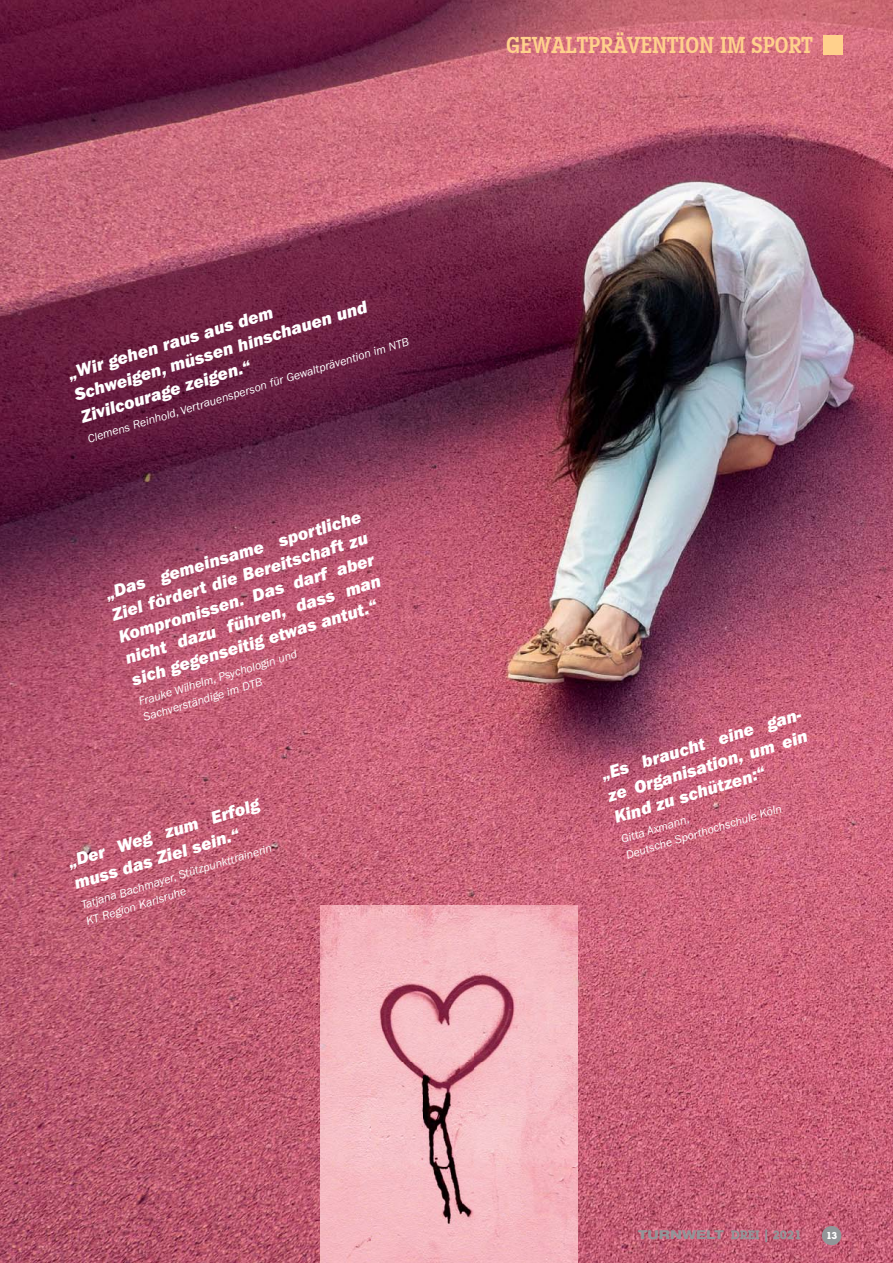
<style>
.page{position:relative;width:893px;height:1263px;background:#fff}
.page>*{position:absolute;margin:0;border:0;box-sizing:border-box;transform-origin:0 0}
.t1{font:24px "Lubalin Graph Cd ITCTT Demi";color:#ffd08c}
.t2{font:italic 800 18px/22.5px "Franklin Gothic";color:#fff}
.t3{font:12.75px "Lubalin Graph Md ITCTT Bold";color:#939598}
.t4{font:italic 11.85px/16.5px "Franklin Gothic";color:#fff}
.t5{font:700 10.5px "Lubalin Graph Md ITC";color:#fff}
.s1{font-family:"Helvetica Neue";font-weight:800;font-stretch:expanded;font-size:12.3px}
</style>
<div class="page">
<img style="left:0;top:0;width:893px;height:1263px">
<img style="left:321px;top:905px;width:257px;height:358px">
<div style="left:822px;top:1226px;width:19px;height:19px;background:#939598;border-radius:50%"></div>
<div style="left:824px;top:35px;width:19px;height:19px;background:#ffd08c"></div>
<h1 class="t1" style="left:506px;top:31px;width:308px">GEWALTPRÄVENTION IM SPORT</h1>
<p class="t2" style="left:65px;top:365px;width:307px;rotate:-17deg">„Wir gehen raus aus dem<br>Schweigen, müssen hinschauen und<br>Zivilcourage zeigen.“</p>
<p class="t4" style="left:86px;top:432px;width:337px;rotate:-17deg">Clemens Reinhold, Vertrauensperson für Gewaltprävention im NTB</p>
<p class="t2" style="left:103px;top:584px;width:268px;text-align:justify;rotate:-17deg">„Das gemeinsame sportliche Ziel fördert die Bereitschaft zu Kompromissen. Das darf aber nicht dazu führen, dass man sich gegenseitig etwas antut.“</p>
<p class="t4" style="left:137px;top:695px;width:167px;rotate:-17deg">Frauke Wilhelm, Psychologin und<br>Sachverständige im DTB</p>
<p class="t2" style="left:65px;top:853px;width:201px;rotate:-17deg">„Der Weg zum Erfolg muss das Ziel sein.“</p>
<p class="t4" style="left:79px;top:899px;width:200px;rotate:-17deg">Tatjana Bachmayer, Stützpunkttrainerin<br>KT Region Karlsruhe</p>
<p class="t2" style="left:599px;top:765px;width:214px;rotate:-17deg">„Es braucht eine gan&shy;ze Organisation, um ein<br>Kind zu schützen:“</p>
<p class="t4" style="left:619px;top:833px;width:164px;rotate:-17deg">Gitta Axmann,<br>Deutsche Sporthochschule Köln</p>
<p class="t3" style="left:638px;top:1227px;width:165px"><span class="s1">TURNWELT</span> DREI | 2021</p>
<p class="t5" style="left:826px;top:1229px;width:13px">13</p>
</div>
